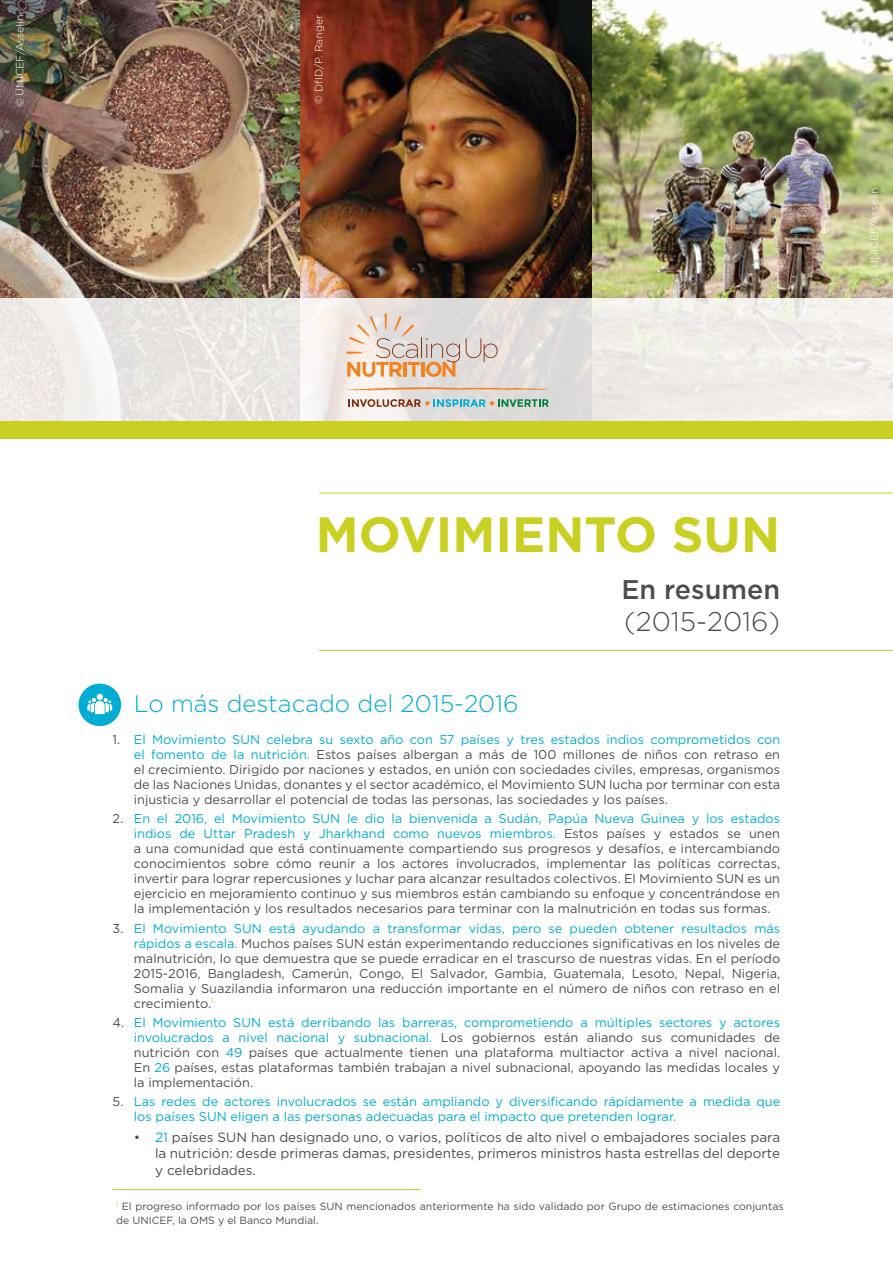
<style>
.page{position:relative;width:893px;height:1263px;background:#fff}
.page>*{position:absolute;margin:0;border:0;box-sizing:border-box;transform-origin:0 0}
.t1{font:700 49.5px "Gotham";color:#cad023}
.t2{font:300 27px "Gotham";color:#4d4d4f}
.t3{font:500 27px "Gotham";color:#4d4d4f}
.t4{font:300 24px "Gotham";color:#00acd4}
.t5{font:13.5px/16.5px "Gotham";color:#4d4d4f;text-align:justify}
.t6{font:12.75px/15px "Gotham";color:#4d4d4f;text-align:justify}
.t7{font:12.75px/15px "Gotham";color:#00acd4}
.t8{font:10.5px/13.5px "Gotham";color:#4d4d4f}
.t9{font:300 10.5px "Gotham";color:#fff}
.s1{color:#00acd4}
.s2{color:#4d4d4f}
</style>
<div class="page">
<img style="left:299px;top:0;width:293px;height:298px">
<img style="left:592px;top:0;width:301px;height:298px">
<img style="left:0;top:0;width:299px;height:298px">
<svg style="left:0;top:298px;width:893px;height:123px;background:#ece9e5"></svg>
<div style="left:0;top:421px;width:893px;height:17px;background:#cad023"></div>
<hr style="left:319px;top:493px;width:574px;height:1px;background:#cad023">
<hr style="left:319px;top:650px;width:574px;height:1px;background:#cad023">
<hr style="left:113px;top:1189px;width:308px;height:1px;background:#cad023">
<div style="left:79px;top:684px;width:42px;height:42px;background:#00acd4;border-radius:50%"></div>
<svg style="left:87px;top:694px;width:25px;height:20px"></svg>
<svg style="left:344px;top:387px;width:204px;height:5px"></svg>
<svg style="left:348px;top:399px;width:201px;height:8px;background:#99aea2"></svg>
<svg style="left:466px;top:338px;width:32px;height:24px"></svg>
<svg style="left:346px;top:313px;width:114px;height:64px;background:#e3ccbb"></svg>
<p class="t9" style="left:13px;top:107px;width:94px;rotate:-90deg">© UNICEF/Asselin</p>
<p class="t9" style="left:312px;top:104px;width:90px;rotate:-90deg">© DfID/P. Ranger</p>
<p class="t9" style="left:868px;top:280px;width:94px;rotate:-90deg">© UNICEF/Asselin</p>
<h1 class="t1" style="left:316px;top:501px;width:466px">MOVIMIENTO SUN</h1>
<h2 class="t3" style="left:621px;top:572px;width:160px">En resumen</h2>
<h2 class="t2" style="left:624px;top:605px;width:157px">(2015-2016)</h2>
<h3 class="t4" style="left:134px;top:688px;width:386px">Lo más destacado del 2015-2016</h3>
<p class="t6" style="left:134px;top:732px;width:648px;text-indent:-21px">1. <span class="s1">El Movimiento SUN celebra su sexto año con 57 países y tres estados indios comprometidos con el fomento de la nutrición.</span> Estos países albergan a más de 100 millones de niños con retraso en el crecimiento. Dirigido por naciones y estados, en unión con sociedades civiles, empresas, organismos de las Naciones Unidas, donantes y el sector académico, el Movimiento SUN lucha por terminar con esta injusticia y desarrollar el potencial de todas las personas, las sociedades y los países.</p>
<p class="t6" style="left:134px;top:811px;width:648px;text-indent:-21px">2. <span class="s1">En el 2016, el Movimiento SUN le dio la bienvenida a Sudán, Papúa Nueva Guinea y los estados indios de Uttar Pradesh y Jharkhand como nuevos miembros.</span> Estos países y estados se unen a una comunidad que está continuamente compartiendo sus progresos y desafíos, e intercambiando conocimientos sobre cómo reunir a los actores involucrados, implementar las políticas correctas, invertir para lograr repercusiones y luchar para alcanzar resultados colectivos. El Movimiento SUN es un ejercicio en mejoramiento continuo y sus miembros están cambiando su enfoque y concentrándose en la implementación y los resultados necesarios para terminar con la malnutrición en todas sus formas.</p>
<p class="t6" style="left:134px;top:920px;width:648px;text-indent:-21px">3. <span class="s1">El Movimiento SUN está ayudando a transformar vidas, pero se pueden obtener resultados más rápidos a escala.</span> Muchos países SUN están experimentando reducciones significativas en los niveles de malnutrición, lo que demuestra que se puede erradicar en el trascurso de nuestras vidas. En el período 2015-2016, Bangladesh, Camerún, Congo, El Salvador, Gambia, Guatemala, Lesoto, Nepal, Nigeria, Somalia y Suazilandia informaron una reducción importante en el número de niños con retraso en el crecimiento.<sup>1</sup></p>
<p class="t6" style="left:134px;top:1014px;width:648px;text-indent:-21px">4. <span class="s1">El Movimiento SUN está derribando las barreras, comprometiendo a múltiples sectores y actores involucrados a nivel nacional y subnacional.</span> Los gobiernos están aliando sus comunidades de nutrición con <span class="s1">49</span> países que actualmente tienen una plataforma multiactor activa a nivel nacional.<br>En <span class="s1">26</span> países, estas plataformas también trabajan a nivel subnacional, apoyando las medidas locales y la implementación.</p>
<p class="t7" style="left:134px;top:1094px;width:648px;text-indent:-21px"><span class="s2">5.</span> Las redes de actores involucrados se están ampliando y diversificando rápidamente a medida que los países SUN eligen a las personas adecuadas para el impacto que pretenden lograr.</p>
<p class="t5" style="left:155px;top:1128px;width:627px;text-indent:-21px">• <span class="s1">21</span> países SUN han designado uno, o varios, políticos de alto nivel o embajadores sociales para la nutrición: desde primeras damas, presidentes, primeros ministros hasta estrellas del deporte y celebridades.</p>
<p class="t8" style="left:116px;top:1199px;width:669px"><sup>1</sup> El progreso informado por los países SUN mencionados anteriormente ha sido validado por Grupo de estimaciones conjuntas de UNICEF, la OMS y el Banco Mundial.</p>
</div>
